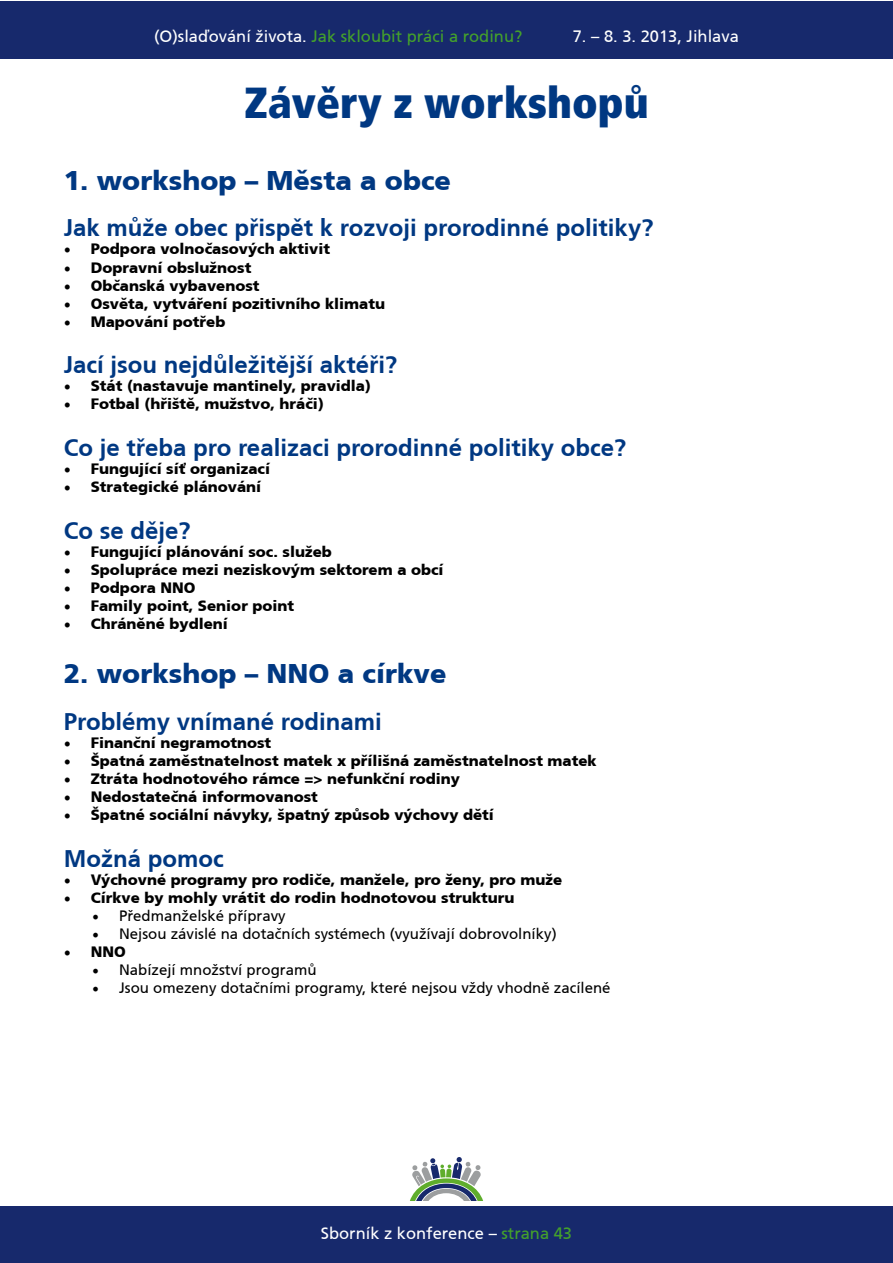
<style>
.page{position:relative;width:893px;height:1263px;background:#fff}
.page>*{position:absolute;margin:0;border:0;box-sizing:border-box;transform-origin:0 0}
.t1{font:900 condensed 43.5px "Frutiger CE";color:#003882}
.t2{font:900 27px "Frutiger CE";color:#003882}
.t3{font:700 24px "Frutiger CE";color:#003882}
.t4{font:16.5px "Frutiger CE";color:#fff}
.t5{font:16.5px "Frutiger CE";color:#44a12b}
.t6{font:900 15px "Frutiger CE";color:#000}
.t7{font:15px "Frutiger CE";color:#000}
.s1{color:#fff}
.s2{font-family:"Minion Pro";font-weight:700;font-size:18px}
.s3{font-family:"Minion Pro";font-size:18px}
.s4{color:#44a12b}
</style>
<div class="page">
<div style="left:0;top:1206px;width:893px;height:57px;background:#17296c"></div>
<svg style="left:410px;top:1157px;width:73px;height:44px"></svg>
<div style="left:0;top:1px;width:893px;height:58px;background:#17296c"></div>
<p class="t5" style="left:154px;top:27px;width:370px"><span class="s1">(O)slaďování života.</span> Jak skloubit práci a rodinu?</p>
<p class="t4" style="left:573px;top:27px;width:168px">7. – 8. 3. 2013, Jihlava</p>
<h1 class="t1" style="left:244px;top:78px;width:406px">Závěry z workshopů</h1>
<h2 class="t2" style="left:64px;top:164px;width:389px">1. workshop – Města a obce</h2>
<h3 class="t3" style="left:64px;top:214px;width:591px">Jak může obec přispět k rozvoji prorodinné politiky?</h3>
<p class="t6" style="left:64px;top:240px;width:268px"><span class="s2">•</span> Podpora volnočasových aktivit</p>
<p class="t6" style="left:64px;top:258px;width:189px"><span class="s2">•</span> Dopravní obslužnost</p>
<p class="t6" style="left:64px;top:276px;width:197px"><span class="s2">•</span> Občanská vybavenost</p>
<p class="t6" style="left:64px;top:294px;width:323px"><span class="s2">•</span> Osvěta, vytváření pozitivního klimatu</p>
<p class="t6" style="left:64px;top:312px;width:163px"><span class="s2">•</span> Mapování potřeb</p>
<h3 class="t3" style="left:64px;top:351px;width:335px">Jací jsou nejdůležitější aktéři?</h3>
<p class="t6" style="left:64px;top:377px;width:309px"><span class="s2">•</span> Stát (nastavuje mantinely, pravidla)</p>
<p class="t6" style="left:64px;top:395px;width:262px"><span class="s2">•</span> Fotbal (hřiště, mužstvo, hráči)</p>
<h3 class="t3" style="left:64px;top:433px;width:564px">Co je třeba pro realizaci prorodinné politiky obce?</h3>
<p class="t6" style="left:64px;top:460px;width:208px"><span class="s2">•</span> Fungující síť organizací</p>
<p class="t6" style="left:64px;top:478px;width:199px"><span class="s2">•</span> Strategické plánování</p>
<h3 class="t3" style="left:64px;top:516px;width:128px">Co se děje?</h3>
<p class="t6" style="left:64px;top:543px;width:270px"><span class="s2">•</span> Fungující plánování soc. služeb</p>
<p class="t6" style="left:64px;top:561px;width:381px"><span class="s2">•</span> Spolupráce mezi neziskovým sektorem a obcí</p>
<p class="t6" style="left:64px;top:579px;width:133px"><span class="s2">•</span> Podpora NNO</p>
<p class="t6" style="left:64px;top:597px;width:232px"><span class="s2">•</span> Family point, Senior point</p>
<p class="t6" style="left:64px;top:615px;width:166px"><span class="s2">•</span> Chráněné bydlení</p>
<h2 class="t2" style="left:64px;top:657px;width:384px">2. workshop – NNO a církve</h2>
<h3 class="t3" style="left:64px;top:707px;width:319px">Problémy vnímané rodinami</h3>
<p class="t6" style="left:64px;top:733px;width:209px"><span class="s2">•</span> Finanční negramotnost</p>
<p class="t6" style="left:64px;top:751px;width:534px"><span class="s2">•</span> Špatná zaměstnatelnost matek x přílišná zaměstnatelnost matek</p>
<p class="t6" style="left:64px;top:769px;width:398px"><span class="s2">•</span> Ztráta hodnotového rámce =&gt; nefunkční rodiny</p>
<p class="t6" style="left:64px;top:787px;width:256px"><span class="s2">•</span> Nedostatečná informovanost</p>
<p class="t6" style="left:64px;top:805px;width:432px"><span class="s2">•</span> Špatné sociální návyky, špatný způsob výchovy dětí</p>
<h3 class="t3" style="left:64px;top:844px;width:161px">Možná pomoc</h3>
<p class="t6" style="left:64px;top:870px;width:500px"><span class="s2">•</span> Výchovné programy pro rodiče, manžele, pro ženy, pro muže</p>
<p class="t6" style="left:64px;top:888px;width:452px"><span class="s2">•</span> Církve by mohly vrátit do rodin hodnotovou strukturu</p>
<p class="t7" style="left:92px;top:907px;width:195px"><span class="s3">•</span> Předmanželské přípravy</p>
<p class="t7" style="left:92px;top:925px;width:466px"><span class="s3">•</span> Nejsou závislé na dotačních systémech (využívají dobrovolníky)</p>
<p class="t6" style="left:64px;top:942px;width:64px"><span class="s2">•</span> NNO</p>
<p class="t7" style="left:92px;top:961px;width:226px"><span class="s3">•</span> Nabízejí množství programů</p>
<p class="t7" style="left:92px;top:979px;width:520px"><span class="s3">•</span> Jsou omezeny dotačními programy, které nejsou vždy vhodně zacílené</p>
<p class="t4" style="left:321px;top:1223px;width:253px">Sborník z konference – <span class="s4">strana 43</span></p>
</div>
